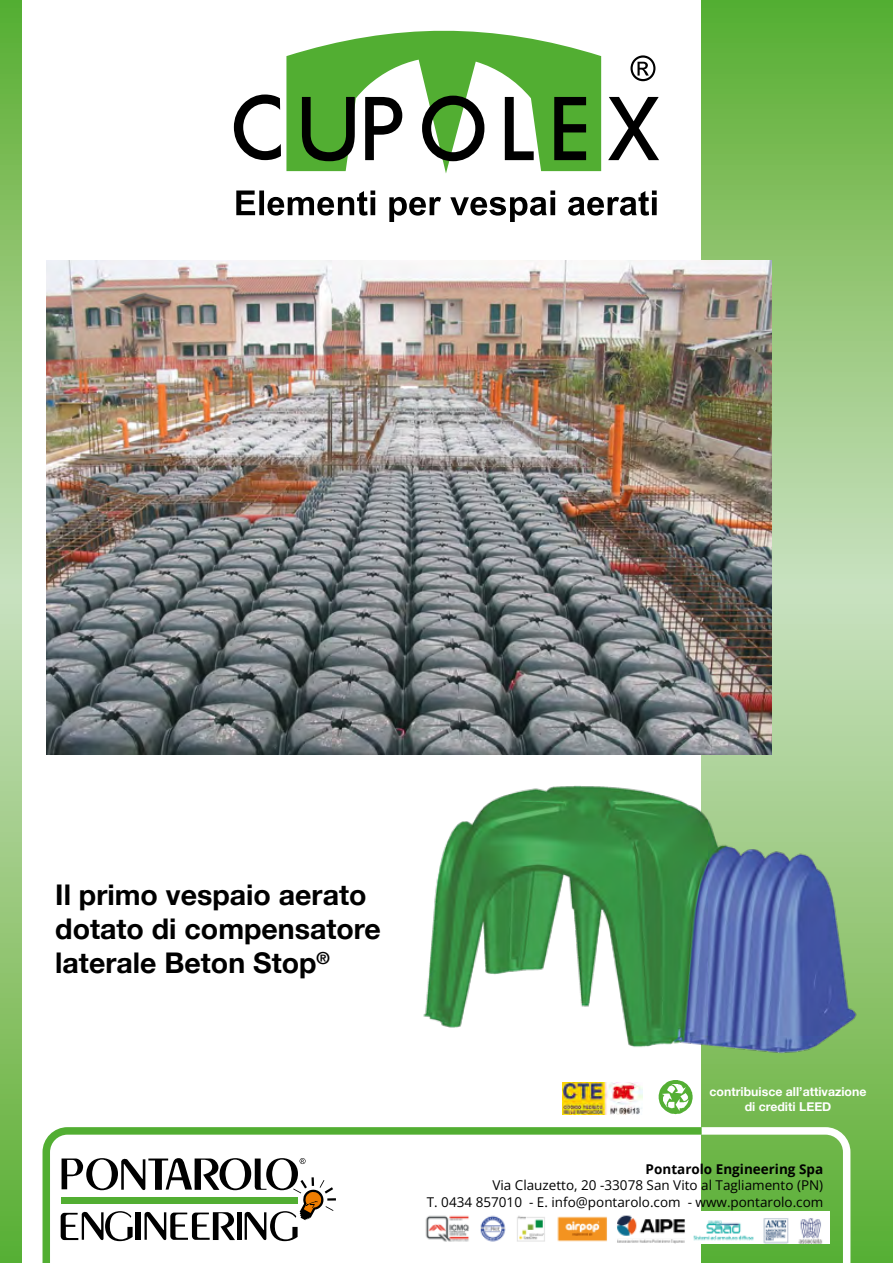
<style>
.page{position:relative;width:893px;height:1263px;background:#fff}
.page>*{position:absolute;margin:0;border:0;box-sizing:border-box;transform-origin:0 0}
.t1{font:700 28.5px/34.2px "Helvetica Neue";color:#000}
.t2{font:13.5px/16.2px "Open Sans";color:#000;text-align:right}
.t3{font:700 13.5px "Open Sans";color:#000}
.t4{font:700 12.3px/14.7px "Helvetica Neue";color:#fff;text-align:center}
</style>
<div class="page">
<svg style="left:286px;top:30px;width:315px;height:143px;fill:#52ae32"></svg>
<svg style="left:234px;top:95px;width:47px;height:65px"></svg>
<svg style="left:302px;top:97px;width:53px;height:64px;background:#376d24"></svg>
<svg style="left:505px;top:97px;width:29px;height:63px"></svg>
<svg style="left:554px;top:97px;width:32px;height:63px;background:#234b15"></svg>
<svg style="left:608px;top:97px;width:51px;height:63px"></svg>
<svg style="left:365px;top:97px;width:37px;height:63px"></svg>
<svg style="left:422px;top:96px;width:62px;height:65px"></svg>
<svg style="left:630px;top:55px;width:25px;height:26px"></svg>
<svg style="left:236px;top:190px;width:421px;height:32px"></svg>
<svg style="left:702px;top:0;width:191px;height:1263px;background:#92c777"></svg>
<svg style="left:0;top:0;width:21px;height:1263px;background:#93c778"></svg>
<img style="left:420px;top:748px;width:439px;height:335px">
<img style="left:563px;top:1083px;width:80px;height:31px">
<svg style="left:659px;top:1080px;width:195px;height:183px;background:#7ebf5f"></svg>
<svg style="left:42px;top:1123px;width:667px;height:140px"></svg>
<svg style="left:61px;top:1158px;width:275px;height:83px"></svg>
<img style="left:46px;top:261px;width:726px;height:493px">
<img style="left:421px;top:1212px;width:408px;height:31px">
<h1 class="t1" style="left:55px;top:878px;width:327px">Il primo vespaio aerato dotato di compensatore laterale Beton Stop<sup>®</sup></h1>
<p class="t4" style="left:710px;top:1085px;width:158px">contribuisce all’attivazione di crediti LEED</p>
<p class="t3" style="left:646px;top:1160px;width:179px">Pontarolo Engineering Spa</p>
<p class="t2" style="left:427px;top:1177px;width:398px">Via Clauzetto, 20 -33078 San Vito al Tagliamento (PN)<br>T. 0434 857010 - E. info@pontarolo.com - www.pontarolo.com</p>
</div>
